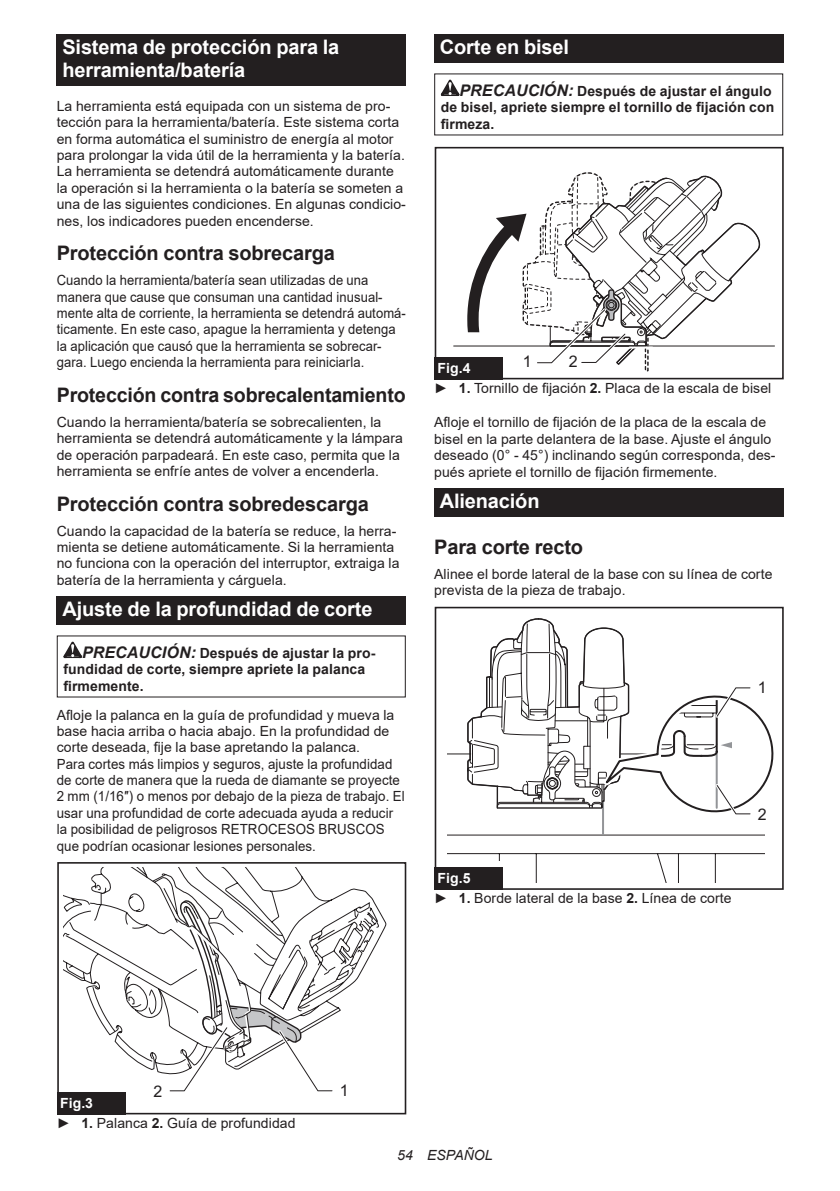
<style>
.page{position:relative;width:840px;height:1191px;background:#fff}
.page>*{position:absolute;margin:0;border:0;box-sizing:border-box;transform-origin:0 0}
.t1{font:700 20px "Arial";letter-spacing:-.01em;color:#231f20}
.t2{font:700 20px/23.4px "Arial";letter-spacing:-.01em;color:#fff}
.t3{font:16px "Arial";color:#231f20}
.t4{font:14px/16.4px "Arial";letter-spacing:.005em;color:#231f20}
.t5{font:14px/16.4px "Arial";letter-spacing:.005em;color:#231f20;scale:.93 1}
.t6{font:700 14px/16.4px "Arial";letter-spacing:.005em;color:#231f20}
.t7{font:italic 14px "Arial";letter-spacing:.005em;color:#231f20}
.s1{font-style:italic;font-size:16px}
.s2{font-weight:700;color:#fff}
.s3{font-weight:700}
</style>
<div class="page">
<div style="left:57px;top:34px;width:348px;height:52px;background:#231f20"></div>
<div style="left:57px;top:596px;width:348px;height:28px;background:#231f20"></div>
<svg style="left:63px;top:641px;width:19px;height:17px"></svg>
<svg style="left:63px;top:868px;width:323px;height:206px"></svg>
<div style="left:57px;top:862px;width:349px;height:252px;border:2px solid #231f20"></div>
<svg style="left:167px;top:900px;width:168px;height:192px"></svg>
<div style="left:57px;top:1091px;width:68px;height:23px;background:#231f20"></div>
<div style="left:434px;top:34px;width:348px;height:29px;background:#231f20"></div>
<svg style="left:440px;top:80px;width:19px;height:16px"></svg>
<hr style="left:453px;top:346px;width:321px;height:1px;background:#231f20">
<div style="left:434px;top:147px;width:349px;height:232px;border:2px solid #231f20"></div>
<svg style="left:467px;top:172px;width:294px;height:200px"></svg>
<div style="left:434px;top:357px;width:68px;height:22px;background:#231f20"></div>
<div style="left:434px;top:488px;width:348px;height:28px;background:#231f20"></div>
<svg style="left:447px;top:753px;width:317px;height:129px"></svg>
<hr style="left:601px;top:801px;width:2px;height:33px;background:#939598">
<div style="left:434px;top:861px;width:74px;height:29px;background:#fff"></div>
<div style="left:434px;top:607px;width:349px;height:283px;border:2px solid #231f20"></div>
<svg style="left:466px;top:618px;width:308px;height:199px"></svg>
<div style="left:434px;top:867px;width:68px;height:23px;background:#231f20"></div>
<h1 class="t2" style="left:62px;top:36px;width:278px">Sistema de protección para la herramienta/batería</h1>
<p class="t4" style="left:57px;top:98px;width:350px">La herramienta está equipada con un sistema de pro&shy;tección para la herramienta/batería. Este sistema corta en forma automática el suministro de energía al motor para prolongar la vida útil de la herramienta y la batería.<br>La herramienta se detendrá automáticamente durante la operación si la herramienta o la batería se someten a una de las siguientes condiciones. En algunas condicio&shy;nes, los indicadores pueden encenderse.</p>
<h1 class="t1" style="left:57px;top:239px;width:279px">Protección contra sobrecarga</h1>
<p class="t5" style="left:57px;top:272px;width:376px">Cuando la herramienta/batería sean utilizadas de una manera que cause que consuman una cantidad inusual&shy;mente alta de corriente, la herramienta se detendrá automá&shy;ticamente. En este caso, apague la herramienta y detenga la aplicación que causó que la herramienta se sobrecar&shy;gara. Luego encienda la herramienta para reiniciarla.</p>
<h1 class="t1" style="left:57px;top:381px;width:350px">Protección contra sobrecalentamiento</h1>
<p class="t4" style="left:57px;top:413px;width:347px">Cuando la herramienta/batería se sobrecalienten, la herramienta se detendrá automáticamente y la lámpara de operación parpadeará. En este caso, permita que la herramienta se enfríe antes de volver a encenderla.</p>
<h1 class="t1" style="left:57px;top:489px;width:313px">Protección contra sobredescarga</h1>
<p class="t4" style="left:57px;top:522px;width:344px">Cuando la capacidad de la batería se reduce, la herra&shy;mienta se detiene automáticamente. Si la herramienta no funciona con la operación del interruptor, extraiga la batería de la herramienta y cárguela.</p>
<h1 class="t2" style="left:62px;top:597px;width:311px">Ajuste de la profundidad de corte</h1>
<p class="t6" style="left:63px;top:645px;width:313px;text-indent:19px"><span class="s1">PRECAUCIÓN:</span> Después de ajustar la pro&shy;fundidad de corte, siempre apriete la palanca firmemente.</p>
<p class="t4" style="left:57px;top:706px;width:349px">Afloje la palanca en la guía de profundidad y mueva la base hacia arriba o hacia abajo. En la profundidad de corte deseada, fije la base apretando la palanca.<br>Para cortes más limpios y seguros, ajuste la profundidad de corte de manera que la rueda de diamante se proyecte 2 mm (1/16″) o menos por debajo de la pieza de trabajo. El usar una profundidad de corte adecuada ayuda a reducir la posibilidad de peligrosos RETROCESOS BRUSCOS que podrían ocasionar lesiones personales.</p>
<h1 class="t2" style="left:439px;top:36px;width:131px">Corte en bisel</h1>
<p class="t6" style="left:440px;top:83px;width:335px;text-indent:19px"><span class="s1">PRECAUCIÓN:</span> Después de ajustar el ángulo de bisel, apriete siempre el tornillo de fijación con firmeza.</p>
<p class="t3" style="left:522px;top:350px;width:10px">1</p>
<p class="t3" style="left:568px;top:350px;width:10px">2</p>
<p class="t4" style="left:434px;top:357px;width:338px;line-height:20.2px"><span class="s2">Fig.4<br></span>► <span class="s3">1.</span> Tornillo de fijación <span class="s3">2.</span> Placa de la escala de bisel</p>
<p class="t4" style="left:434px;top:414px;width:342px">Afloje el tornillo de fijación de la placa de la escala de bisel en la parte delantera de la base. Ajuste el ángulo deseado (0° - 45°) inclinando según corresponda, des&shy;pués apriete el tornillo de fijación firmemente.</p>
<h1 class="t2" style="left:439px;top:489px;width:101px">Alienación</h1>
<h1 class="t1" style="left:434px;top:533px;width:150px">Para corte recto</h1>
<p class="t4" style="left:434px;top:566px;width:339px">Alinee el borde lateral de la base con su línea de corte prevista de la pieza de trabajo.</p>
<p class="t3" style="left:757px;top:676px;width:10px">1</p>
<p class="t4" style="left:434px;top:868px;width:299px;line-height:20.2px"><span class="s2">Fig.5<br></span>► <span class="s3">1.</span> Borde lateral de la base <span class="s3">2.</span> Línea de corte</p>
<p class="t3" style="left:757px;top:803px;width:10px">2</p>
<p class="t3" style="left:153px;top:1080px;width:10px">2</p>
<p class="t3" style="left:339px;top:1079px;width:10px">1</p>
<p class="t4" style="left:57px;top:1092px;width:240px;line-height:20.2px"><span class="s2">Fig.3<br></span>► <span class="s3">1.</span> Palanca <span class="s3">2.</span> Guía de profundidad</p>
<p class="t7" style="left:397px;top:1146px;width:97px">54 ESPAÑOL</p>
</div>
